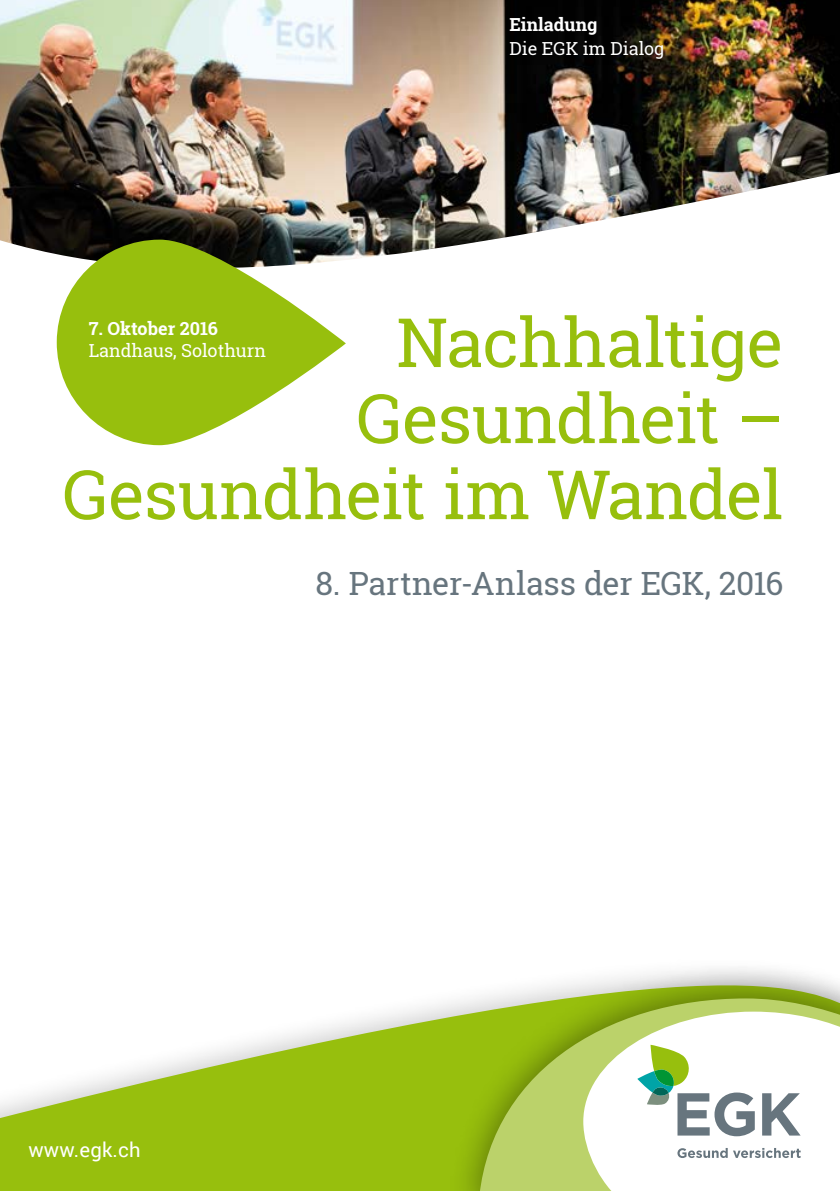
<style>
.page{position:relative;width:840px;height:1191px;background:#fff}
.page>*{position:absolute;margin:0;border:0;box-sizing:border-box;transform-origin:0 0}
.t1{font:68px/76px "Roboto Slab";letter-spacing:-.015em;color:#97bf0d;text-align:right}
.t2{font:32px "Roboto Slab";letter-spacing:-.01em;color:#67757e}
.t3{font:20.2px "Roboto";letter-spacing:.01em;color:#fff}
.t4{font:18px "Roboto Slab";color:#fff}
.t5{font:700 18px "Roboto Slab";color:#fff}
</style>
<div class="page">
<svg style="left:0;top:1004px;width:447px;height:187px;fill:#97bf0d"></svg>
<div style="left:447px;top:961px;width:392px;height:230px;background:#000;opacity:.4"></div>
<svg style="left:478px;top:998px;width:361px;height:193px;background:#a6c341"></svg>
<svg style="left:583px;top:1011px;width:256px;height:180px"></svg>
<svg style="left:637px;top:1044px;width:117px;height:92px"></svg>
<svg style="left:761px;top:1093px;width:39px;height:42px"></svg>
<svg style="left:677px;top:1148px;width:123px;height:10px"></svg>
<img style="left:0;top:0;width:839px;height:260px">
<svg style="left:56px;top:240px;width:289px;height:205px;fill:#97bf0d"></svg>
<p class="t5" style="left:509px;top:12px;width:89px">Einladung</p>
<p class="t4" style="left:509px;top:36px;width:156px">Die EGK im Dialog</p>
<p class="t1" style="left:63px;top:304px;width:721px">Nachhaltige<br>Gesundheit –<br>Gesundheit im Wandel</p>
<p class="t5" style="left:89px;top:316px;width:131px">7. Oktober 2016</p>
<p class="t4" style="left:89px;top:338px;width:179px">Landhaus, Solothurn</p>
<p class="t2" style="left:315px;top:561px;width:469px">8. Partner-Anlass der EGK, 2016</p>
<p class="t3" style="left:28px;top:1135px;width:114px">www.egk.ch</p>
</div>
